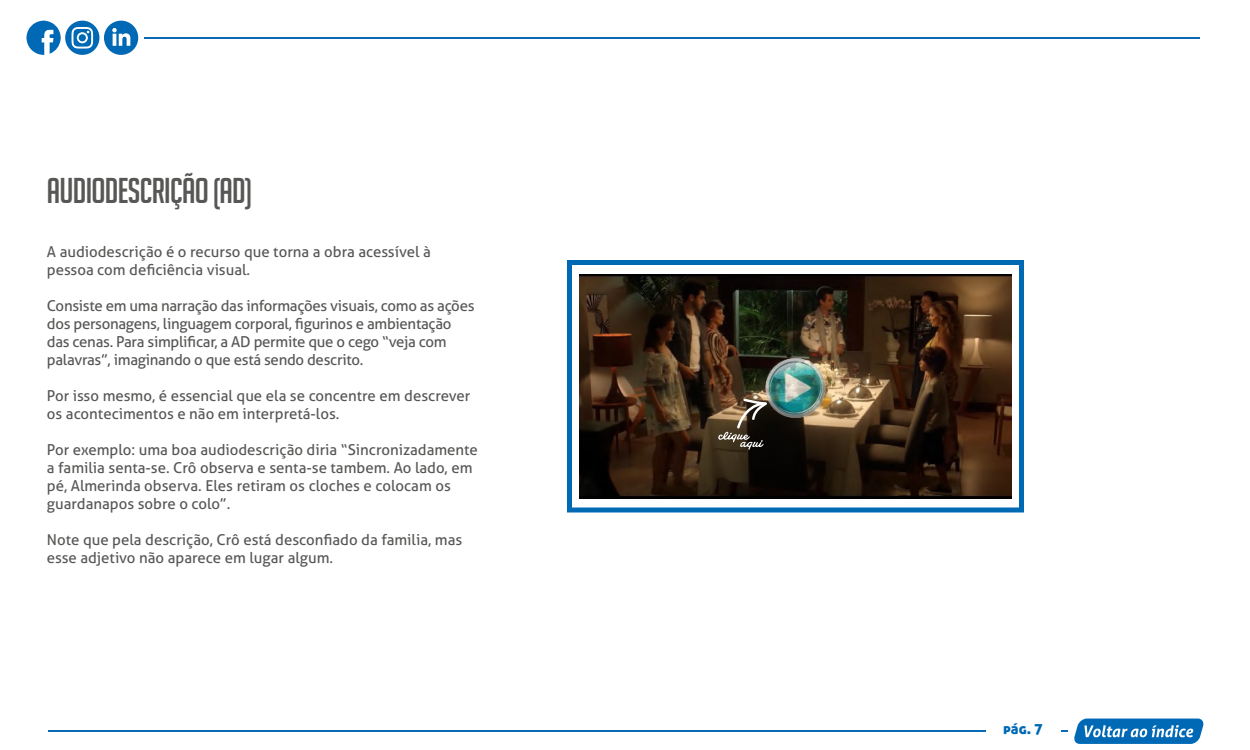
<style>
.page{position:relative;width:1250px;height:750px;background:#fff}
.page>*{position:absolute;margin:0;border:0;box-sizing:border-box;transform-origin:0 0}
.t1{font:35px "Big Noodle Titling";letter-spacing:-.02em;color:#575756}
.t2{font:15px/18px "Aller";color:#575756}
.t3{font:15px/18px "Aller";letter-spacing:-.02em;color:#575756}
.t4{font:15px "Aller Display";color:#0069b4}
</style>
<div class="page">
<svg style="left:1074px;top:719px;width:130px;height:25px;background:#3487c4"></svg>
<hr style="left:144px;top:37px;width:1056px;height:2px;background:#0969b3">
<hr style="left:48px;top:730px;width:1019px;height:2px;background:#0969b3">
<div style="left:986px;top:716px;width:75px;height:31px;background:#fff"></div>
<div style="left:104px;top:21px;width:34px;height:34px;background:#0069b5;border-radius:50%"></div>
<svg style="left:112px;top:28px;width:18px;height:18px"></svg>
<svg style="left:26px;top:21px;width:35px;height:34px"></svg>
<div style="left:65px;top:21px;width:34px;height:34px;background:#0069b5;border-radius:17px"></div>
<svg style="left:72px;top:27px;width:21px;height:22px"></svg>
<img style="left:580px;top:275px;width:432px;height:224px">
<img style="left:762px;top:355px;width:67px;height:66px">
<svg style="left:718px;top:397px;width:56px;height:53px;background:#5a4d3d"></svg>
<div style="left:567px;top:260px;width:457px;height:252px;border:5px solid #0069b4"></div>
<h1 class="t1" style="left:47px;top:172px;width:207px">AUDIODESCRIÇÃO (AD)</h1>
<p class="t2" style="left:47px;top:243px;width:385px">A audiodescrição é o recurso que torna a obra acessível à pessoa com deficiência visual.</p>
<p class="t3" style="left:47px;top:297px;width:429px">Consiste em uma narração das informações visuais, como as ações dos personagens, linguagem corporal, figurinos e ambientação das cenas. Para simplificar, a AD permite que o cego “veja com palavras”, imaginando o que está sendo descrito.</p>
<p class="t2" style="left:47px;top:387px;width:425px">Por isso mesmo, é essencial que ela se concentre em descrever os acontecimentos e não em interpretá-los.</p>
<p class="t2" style="left:47px;top:441px;width:433px">Por exemplo: uma boa audiodescrição diria “Sincronizadamente a familia senta-se. Crô observa e senta-se tambem. Ao lado, em pé, Almerinda observa. Eles retiram os cloches e colocam os guardanapos sobre o colo”.</p>
<p class="t2" style="left:47px;top:531px;width:417px">Note que pela descrição, Crô está desconfiado da familia, mas esse adjetivo não aparece em lugar algum.</p>
<p class="t4" style="left:1003px;top:719px;width:41px">pág. 7</p>
</div>
